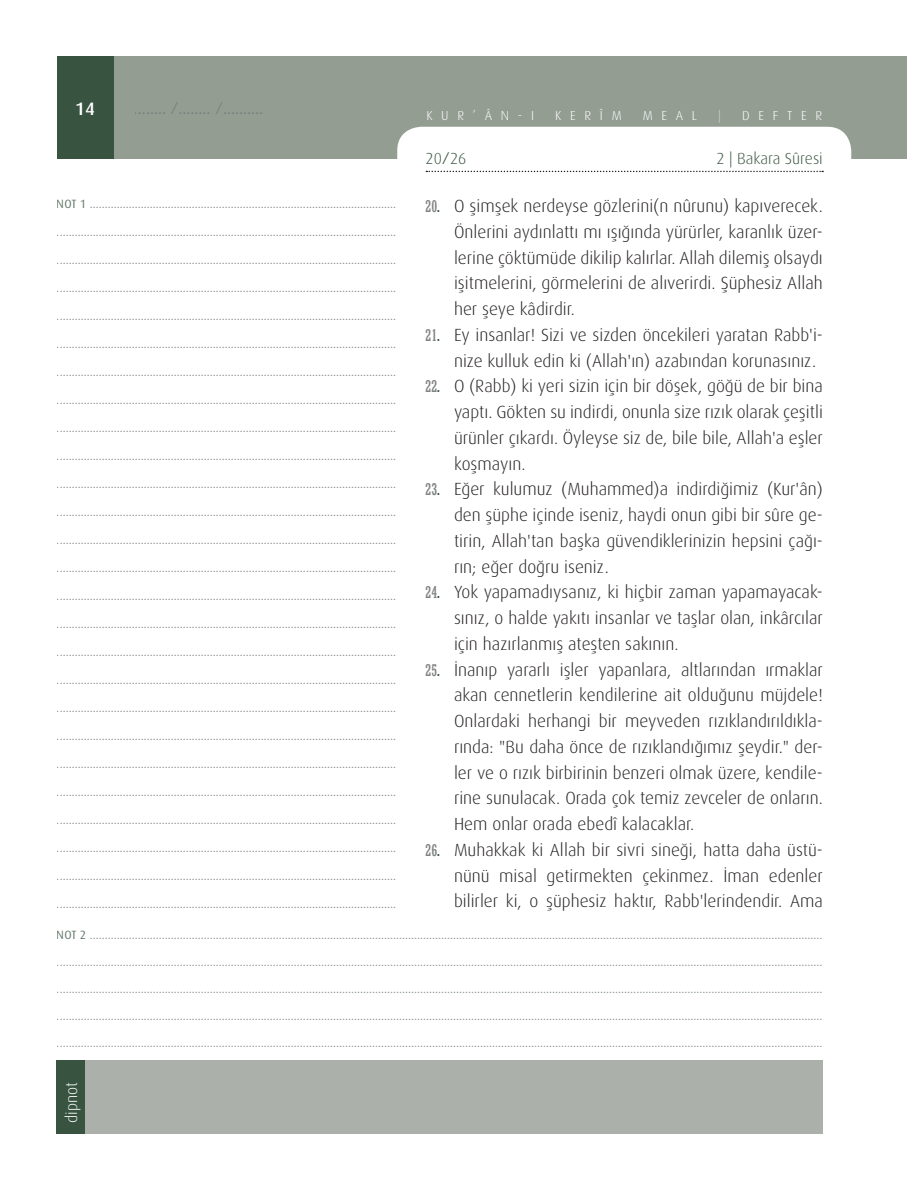
<style>
.page{position:relative;width:908px;height:1191px;background:#fff}
.page>*{position:absolute;margin:0;border:0;box-sizing:border-box;transform-origin:0 0}
.t1{font:500 18px "Dax Pro";color:#fff}
.t2{font:300 17.6px/25.8px "Dax Pro";color:#231f20;text-align:justify}
.t3{font:16px "Dax Pro";color:#6c6d70}
.t4{font:300 16px "Dax Pro";color:#385441}
.t5{font:300 16px "Dax Pro";color:#fff}
.t6{font:300 13px "Dax Pro";letter-spacing:.67em;color:#fff}
.t7{font:300 13px "Dax Pro";color:#d1d2d4}
.t8{font:12px "Dax Pro";color:#6c6d70}
.t9{font:12px "Dax Pro";color:#687868}
.s1{font-family:"Rockwell";font-stretch:condensed;color:#687868}
.s2{font-family:"Rockwell";font-weight:400;font-stretch:condensed}
.s3{font-family:"Rockwell";font-weight:400;font-stretch:condensed;font-size:16px;color:#808285}
.s4{font-family:"Rockwell";font-weight:400;font-stretch:condensed;font-size:16px;color:#385441}
.s5{color:#385441}
</style>
<div class="page">
<div style="left:113px;top:57px;width:794px;height:102px;background:#939d92"></div>
<div style="left:57px;top:1060px;width:765px;height:74px;background:#abb1aa"></div>
<div style="left:57px;top:57px;width:56px;height:102px;background:#385441"></div>
<div style="left:397px;top:127px;width:453px;height:66px;background:#fff;border-radius:24px"></div>
<svg style="left:426px;top:171px;width:396px;height:1px"></svg>
<div style="left:57px;top:1060px;width:28px;height:74px;background:#385441"></div>
<h1 class="t1" style="left:75px;top:97px;width:21px">14</h1>
<h3 class="t3" style="left:134px;top:98px;width:131px">........ <span class="s1">/</span>........ <span class="s1">/</span>..........</h3>
<p class="t6" style="left:426px;top:107px;width:109px">KUR’ÂN-I</p>
<p class="t6" style="left:555px;top:107px;width:68px">KERÎM</p>
<p class="t6" style="left:642px;top:107px;width:56px">MEAL</p>
<p class="t7" style="left:717px;top:107px;width:4px">|</p>
<p class="t6" style="left:741px;top:107px;width:81px">DEFTER</p>
<h3 class="t4" style="left:425px;top:148px;width:42px">20<span class="s2">/</span>26</h3>
<h3 class="t4" style="left:716px;top:148px;width:108px">2 | Bakara Sûresi</h3>
<p class="t2" style="left:454px;top:193px;width:370px;text-indent:-28px"><span class="s3">20</span><span class="s4">.</span> O şimşek nerdeyse gözlerini(n nûrunu) kapıverecek.<br>Önlerini aydınlattı mı ışığında yürürler, karanlık üzer&shy;lerine çöktümüde dikilip kalırlar. Allah dilemiş olsaydı işitmelerini, görmelerini de alıverirdi. Şüphesiz Allah her şeye kâdirdir.</p>
<h2 class="t2" style="left:454px;top:321px;width:370px;text-indent:-28px"><span class="s3">21</span><span class="s4">.</span> Ey insanlar! Sizi ve sizden öncekileri yaratan Rabb'i&shy;nize kulluk edin ki (Allah'ın) azabından korunasınız.</h2>
<h2 class="t2" style="left:454px;top:373px;width:370px;text-indent:-28px"><span class="s3">22</span><span class="s4">.</span> O (Rabb) ki yeri sizin için bir döşek, göğü de bir bina yaptı. Gökten su indirdi, onunla size rızık olarak çeşitli ürünler çıkardı. Öyleyse siz de, bile bile, Allah'a eşler koşmayın.</h2>
<h2 class="t2" style="left:454px;top:476px;width:370px;text-indent:-28px"><span class="s3">23</span><span class="s4">.</span> Eğer kulumuz (Muhammed)a indirdiğimiz (Kur'ân) den şüphe içinde iseniz, haydi onun gibi bir sûre ge&shy;tirin, Allah'tan başka güvendiklerinizin hepsini çağı&shy;rın; eğer doğru iseniz.</h2>
<h2 class="t2" style="left:454px;top:579px;width:370px;text-indent:-28px"><span class="s3">24</span><span class="s4">.</span> Yok yapamadıysanız, ki hiçbir zaman yapamayacak&shy;sınız, o halde yakıtı insanlar ve taşlar olan, inkârcılar için hazırlanmış ateşten sakının.</h2>
<p class="t2" style="left:454px;top:656px;width:370px;text-indent:-28px"><span class="s3">25</span><span class="s4">.</span> İnanıp yararlı işler yapanlara, altlarından ırmaklar akan cennetlerin kendilerine ait olduğunu müjdele!<br>Onlardaki herhangi bir meyveden rızıklandırıldıkla&shy;rında: "Bu daha önce de rızıklandığımız şeydir." der&shy;ler ve o rızık birbirinin benzeri olmak üzere, kendile&shy;rine sunulacak. Orada çok temiz zevceler de onların.<br>Hem onlar orada ebedî kalacaklar.</p>
<h2 class="t2" style="left:454px;top:836px;width:370px;text-indent:-28px"><span class="s3">26</span><span class="s4">.</span> Muhakkak ki Allah bir sivri sineği, hatta daha üstü&shy;nünü misal getirmekten çekinmez. İman edenler bilirler ki, o şüphesiz haktır, Rabb'lerindendir. Ama</h2>
<p class="t8" style="left:57px;top:196px;width:340px"><span class="s5">NOT 1</span> ......................................................................................................</p>
<p class="t8" style="left:57px;top:224px;width:340px">.................................................................................................................</p>
<p class="t8" style="left:57px;top:252px;width:340px">.................................................................................................................</p>
<p class="t8" style="left:57px;top:280px;width:340px">.................................................................................................................</p>
<p class="t8" style="left:57px;top:308px;width:340px">.................................................................................................................</p>
<p class="t8" style="left:57px;top:336px;width:340px">.................................................................................................................</p>
<p class="t8" style="left:57px;top:364px;width:340px">.................................................................................................................</p>
<p class="t8" style="left:57px;top:392px;width:340px">.................................................................................................................</p>
<p class="t8" style="left:57px;top:420px;width:340px">.................................................................................................................</p>
<p class="t8" style="left:57px;top:448px;width:340px">.................................................................................................................</p>
<p class="t8" style="left:57px;top:476px;width:340px">.................................................................................................................</p>
<p class="t8" style="left:57px;top:504px;width:340px">.................................................................................................................</p>
<p class="t8" style="left:57px;top:532px;width:340px">.................................................................................................................</p>
<p class="t8" style="left:57px;top:560px;width:340px">.................................................................................................................</p>
<p class="t8" style="left:57px;top:588px;width:340px">.................................................................................................................</p>
<p class="t8" style="left:57px;top:616px;width:340px">.................................................................................................................</p>
<p class="t8" style="left:57px;top:644px;width:340px">.................................................................................................................</p>
<p class="t8" style="left:57px;top:672px;width:340px">.................................................................................................................</p>
<p class="t8" style="left:57px;top:700px;width:340px">.................................................................................................................</p>
<p class="t8" style="left:57px;top:728px;width:340px">.................................................................................................................</p>
<p class="t8" style="left:57px;top:756px;width:340px">.................................................................................................................</p>
<p class="t8" style="left:57px;top:784px;width:340px">.................................................................................................................</p>
<p class="t8" style="left:57px;top:812px;width:340px">.................................................................................................................</p>
<p class="t8" style="left:57px;top:840px;width:340px">.................................................................................................................</p>
<p class="t8" style="left:57px;top:868px;width:340px">.................................................................................................................</p>
<p class="t8" style="left:57px;top:896px;width:340px">.................................................................................................................</p>
<p class="t9" style="left:57px;top:927px;width:766px"><span class="s5">NOT 2</span> ....................................................................................................................................................................................................................................................</p>
<p class="t9" style="left:57px;top:954px;width:766px">...............................................................................................................................................................................................................................................................</p>
<p class="t9" style="left:57px;top:981px;width:766px">...............................................................................................................................................................................................................................................................</p>
<p class="t9" style="left:57px;top:1008px;width:766px">...............................................................................................................................................................................................................................................................</p>
<p class="t9" style="left:57px;top:1035px;width:766px">...............................................................................................................................................................................................................................................................</p>
<h3 class="t5" style="left:62px;top:1123px;width:42px;rotate:-90deg">dipnot</h3>
</div>
